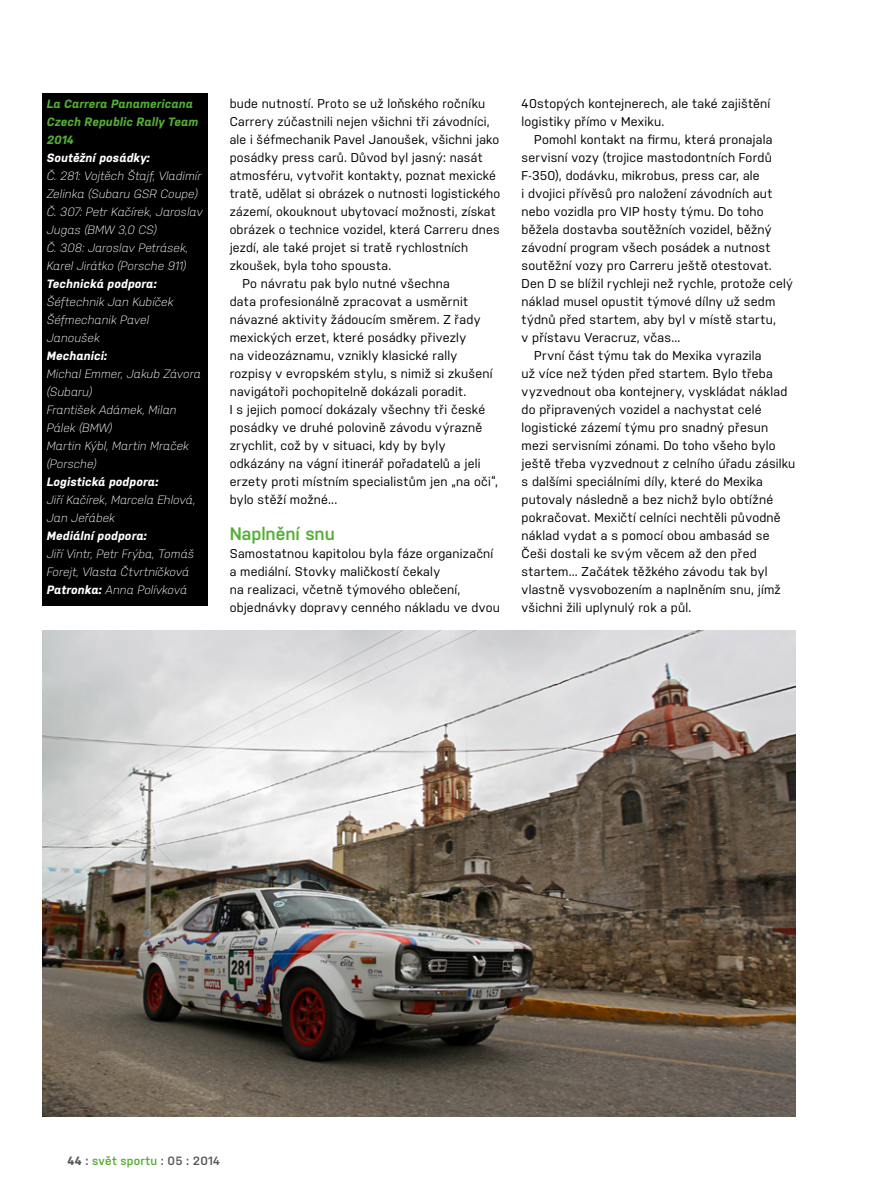
<style>
.page{position:relative;width:872px;height:1191px;background:#fff}
.page>*{position:absolute;margin:0;border:0;box-sizing:border-box;transform-origin:0 0}
.t1{font:600 18px "Nudista";color:#52ae32}
.t2{font:12.75px/18px "Nudista";letter-spacing:.015em;color:#000}
.t3{font:italic 300 12px/18px "Nudista";letter-spacing:.005em;color:#fff}
.t4{font:italic 700 12px "Nudista";letter-spacing:.015em;color:#fff}
.t5{font:italic 700 12px/18px "Nudista";letter-spacing:.01em;color:#52ae32}
.t6{font:600 12px "Nudista";letter-spacing:.02em;color:#52ae32}
.s1{font-weight:700}
.s2{font-weight:700;color:#575756}
.s3{color:#575756}
</style>
<div class="page">
<img style="left:43px;top:630px;width:752px;height:486px">
<div style="left:43px;top:94px;width:165px;height:512px;background:#000"></div>
<p class="t5" style="left:47px;top:94px;width:153px">La Carrera Panamericana<br>Czech Republic Rally Team<br>2014</p>
<p class="t4" style="left:47px;top:149px;width:105px">Soutěžní posádky:</p>
<p class="t3" style="left:47px;top:166px;width:158px">Č. 281: Vojtěch Štajf, Vladimír<br>Zelinka (Subaru GSR Coupe)<br>Č. 307: Petr Kačírek, Jaroslav<br>Jugas (BMW 3,0 CS)<br>Č. 308: Jaroslav Petrásek,<br>Karel Jirátko (Porsche 911)</p>
<p class="t4" style="left:47px;top:275px;width:112px">Technická podpora:</p>
<p class="t3" style="left:47px;top:292px;width:128px">Šéftechnik Jan Kubíček<br>Šéfmechanik Pavel<br>Janoušek</p>
<p class="t4" style="left:47px;top:347px;width:62px">Mechanici:</p>
<p class="t3" style="left:47px;top:364px;width:156px">Michal Emmer, Jakub Závora (Subaru)<br>František Adámek, Milan<br>Pálek (BMW)<br>Martin Kýbl, Martin Mraček (Porsche)</p>
<p class="t4" style="left:47px;top:473px;width:113px">Logistická podpora:</p>
<p class="t3" style="left:47px;top:490px;width:150px">Jiří Kačírek, Marcela Ehlová,<br>Jan Jeřábek</p>
<p class="t4" style="left:47px;top:527px;width:102px">Mediální podpora:</p>
<p class="t3" style="left:47px;top:544px;width:149px">Jiří Vintr, Petr Frýba, Tomáš<br>Forejt, Vlasta Čtvrtníčková<br><span class="s1">Patronka:</span> Anna Polívková</p>
<p class="t2" style="left:230px;top:93px;width:257px">bude nutností. Proto se už loňského ročníku</p>
<p class="t2" style="left:230px;top:111px;width:261px">Carrery zúčastnili nejen všichni tři závodníci,</p>
<p class="t2" style="left:230px;top:129px;width:271px">ale i šéfmechanik Pavel Janoušek, všichni jako</p>
<p class="t2" style="left:230px;top:147px;width:254px">posádky press carů. Důvod byl jasný: nasát</p>
<p class="t2" style="left:230px;top:165px;width:268px">atmosféru, vytvořit kontakty, poznat mexické</p>
<p class="t2" style="left:230px;top:184px;width:272px">tratě, udělat si obrázek o nutnosti logistického</p>
<p class="t2" style="left:230px;top:202px;width:268px">zázemí, okouknout ubytovací možnosti, získat</p>
<p class="t2" style="left:230px;top:220px;width:271px">obrázek o technice vozidel, která Carreru dnes</p>
<p class="t2" style="left:230px;top:238px;width:240px">jezdí, ale také projet si tratě rychlostních</p>
<p class="t2" style="left:230px;top:256px;width:163px">zkoušek, byla toho spousta.</p>
<p class="t2" style="left:242px;top:273px;width:209px">Po návratu pak bylo nutné všechna</p>
<p class="t2" style="left:230px;top:291px;width:240px">data profesionálně zpracovat a usměrnit</p>
<p class="t2" style="left:230px;top:309px;width:252px">návazné aktivity žádoucím směrem. Z řady</p>
<p class="t2" style="left:230px;top:327px;width:238px">mexických erzet, které posádky přivezly</p>
<p class="t2" style="left:230px;top:345px;width:229px">na videozáznamu, vznikly klasické rally</p>
<p class="t2" style="left:230px;top:364px;width:264px">rozpisy v evropském stylu, s nimiž si zkušení</p>
<p class="t2" style="left:230px;top:382px;width:238px">navigátoři pochopitelně dokázali poradit.</p>
<p class="t2" style="left:230px;top:400px;width:257px">I s jejich pomocí dokázaly všechny tři české</p>
<p class="t2" style="left:230px;top:418px;width:254px">posádky ve druhé polovině závodu výrazně</p>
<p class="t2" style="left:230px;top:436px;width:217px">zrychlit, což by v situaci, kdy by byly</p>
<p class="t2" style="left:230px;top:454px;width:252px">odkázány na vágní itinerář pořadatelů a jeli</p>
<p class="t2" style="left:230px;top:472px;width:270px">erzety proti místním specialistům jen „na oči“,</p>
<p class="t2" style="left:230px;top:490px;width:109px">bylo stěží možné...</p>
<h1 class="t1" style="left:230px;top:521px;width:107px">Naplnění snu</h1>
<p class="t2" style="left:230px;top:543px;width:272px">Samostatnou kapitolou byla fáze organizační a mediální. Stovky maličkostí čekaly<br>na realizaci, včetně týmového oblečení, objednávky dopravy cenného nákladu ve dvou</p>
<p class="t2" style="left:521px;top:94px;width:250px">40stopých kontejnerech, ale také zajištění logistiky přímo v Mexiku.</p>
<p class="t2" style="left:534px;top:130px;width:240px">Pomohl kontakt na firmu, která pronajala</p>
<p class="t2" style="left:521px;top:148px;width:252px">servisní vozy (trojice mastodontních Fordů</p>
<p class="t2" style="left:521px;top:166px;width:240px">F-350), dodávku, mikrobus, press car, ale</p>
<p class="t2" style="left:521px;top:184px;width:252px">i dvojici přívěsů pro naložení závodních aut</p>
<p class="t2" style="left:521px;top:202px;width:244px">nebo vozidla pro VIP hosty týmu. Do toho</p>
<p class="t2" style="left:521px;top:220px;width:251px">běžela dostavba soutěžních vozidel, běžný</p>
<p class="t2" style="left:521px;top:238px;width:250px">závodní program všech posádek a nutnost</p>
<p class="t2" style="left:521px;top:256px;width:252px">soutěžní vozy pro Carreru ještě otestovat.</p>
<p class="t2" style="left:521px;top:274px;width:273px">Den D se blížil rychleji než rychle, protože celý</p>
<p class="t2" style="left:521px;top:292px;width:255px">náklad musel opustit týmové dílny už sedm</p>
<p class="t2" style="left:521px;top:310px;width:256px">týdnů před startem, aby byl v místě startu,</p>
<p class="t2" style="left:521px;top:328px;width:160px">v přístavu Veracruz, včas...</p>
<p class="t2" style="left:534px;top:346px;width:229px">První část týmu tak do Mexika vyrazila</p>
<p class="t2" style="left:521px;top:364px;width:253px">už více než týden před startem. Bylo třeba</p>
<p class="t2" style="left:521px;top:382px;width:267px">vyzvednout oba kontejnery, vyskládat náklad</p>
<p class="t2" style="left:521px;top:400px;width:242px">do připravených vozidel a nachystat celé</p>
<p class="t2" style="left:521px;top:418px;width:248px">logistické zázemí týmu pro snadný přesun</p>
<p class="t2" style="left:521px;top:436px;width:256px">mezi servisními zónami. Do toho všeho bylo</p>
<p class="t2" style="left:521px;top:454px;width:275px">ještě třeba vyzvednout z celního úřadu zásilku</p>
<p class="t2" style="left:521px;top:472px;width:243px">s dalšími speciálními díly, které do Mexika</p>
<p class="t2" style="left:521px;top:490px;width:253px">putovaly následně a bez nichž bylo obtížné</p>
<p class="t2" style="left:521px;top:508px;width:261px">pokračovat. Mexičtí celníci nechtěli původně</p>
<p class="t2" style="left:521px;top:526px;width:249px">náklad vydat a s pomocí obou ambasád se</p>
<p class="t2" style="left:521px;top:544px;width:237px">Češi dostali ke svým věcem až den před</p>
<p class="t2" style="left:521px;top:562px;width:248px">startem... Začátek těžkého závodu tak byl</p>
<p class="t2" style="left:521px;top:580px;width:261px">vlastně vysvobozením a naplněním snu, jímž</p>
<p class="t2" style="left:521px;top:598px;width:171px">všichni žili uplynulý rok a půl.</p>
<p class="t6" style="left:67px;top:1152px;width:154px"><span class="s2">44</span> <span class="s3">:</span> svět sportu <span class="s3">: 05 : 2014</span></p>
</div>
